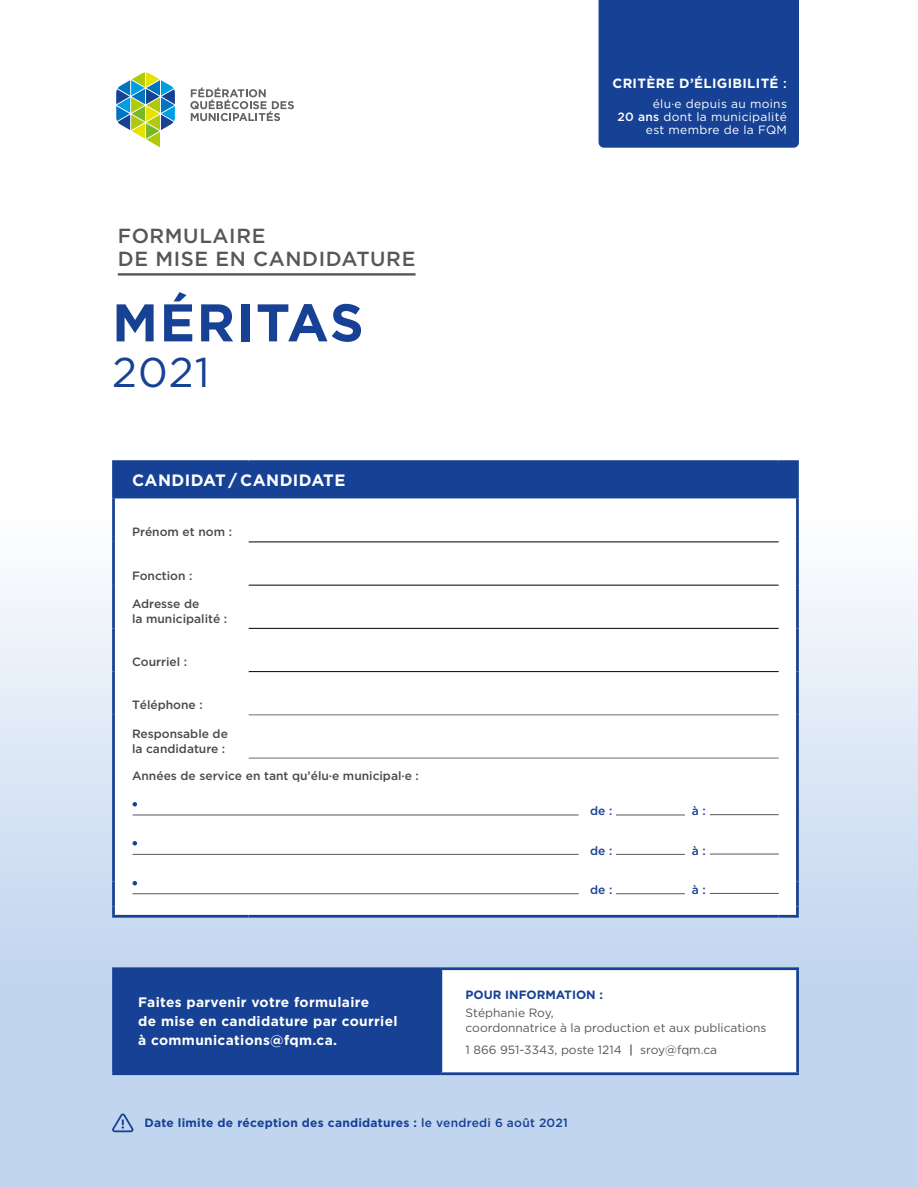
<style>
.page{position:relative;width:918px;height:1188px;background:#fff}
.page>*{position:absolute;margin:0;border:0;box-sizing:border-box;transform-origin:0 0}
.t1{font:700 52.95px "Gotham";letter-spacing:.03em;color:#164194}
.t2{font:41.55px "Gotham";color:#164194}
.t3{font:500 20.4px/23px "Gotham";letter-spacing:.03em;color:#575756}
.t4{font:700 16.5px "Gotham";letter-spacing:.025em;color:#fff}
.t5{font:700 13.65px/19.2px "Gotham";letter-spacing:.025em;color:#fff}
.t6{font:700 13.35px "Gotham";letter-spacing:.025em;color:#fff}
.t7{font:500 12px/14.4px "Gotham";color:#4a4a49}
.t8{font:12px/15.1px "Gotham";color:#575756}
.t9{font:12px/13.4px "Gotham";letter-spacing:.025em;color:#fff;text-align:right}
.t10{font:700 12px "Gotham";letter-spacing:.02em;color:#164194}
.t11{font:700 12px "Gotham";color:#164194}
.t12{font:500 12px "Gotham";color:#164194}
.s1{font-weight:500}
</style>
<div class="page">
<div style="left:0;top:518px;width:918px;height:670px;background:linear-gradient(to bottom,#f7fafc,#b4ccec)"></div>
<svg style="left:112px;top:1114px;width:22px;height:18px"></svg>
<div style="left:598px;top:0;width:201px;height:148px;background:#164194"></div>
<div style="left:115px;top:463px;width:681px;height:36px;background:#164194"></div>
<svg style="left:115px;top:518px;width:681px;height:397px"></svg>
<hr style="left:249px;top:542px;width:530px;height:1px;background:#000">
<hr style="left:249px;top:585px;width:530px;height:1px;background:#000">
<hr style="left:249px;top:628px;width:530px;height:1px;background:#000">
<hr style="left:249px;top:671px;width:530px;height:1px;background:#000">
<hr style="left:249px;top:715px;width:530px;height:1px;background:#706f6f">
<hr style="left:249px;top:758px;width:530px;height:1px;background:#706f6f">
<hr style="left:112px;top:460px;width:137px;height:3px;background:#164194">
<hr style="left:112px;top:463px;width:3px;height:36px;background:#164194">
<hr style="left:249px;top:460px;width:530px;height:3px;background:#164194">
<hr style="left:779px;top:460px;width:20px;height:3px;background:#164194">
<hr style="left:796px;top:463px;width:3px;height:36px;background:#164194">
<hr style="left:112px;top:499px;width:3px;height:43px;background:#164194">
<hr style="left:796px;top:499px;width:3px;height:43px;background:#164194">
<hr style="left:112px;top:542px;width:3px;height:43px;background:#164194">
<hr style="left:796px;top:542px;width:3px;height:43px;background:#164194">
<hr style="left:112px;top:585px;width:3px;height:43px;background:#164194">
<hr style="left:796px;top:585px;width:3px;height:43px;background:#164194">
<hr style="left:112px;top:628px;width:3px;height:44px;background:#164194">
<hr style="left:796px;top:628px;width:3px;height:44px;background:#164194">
<hr style="left:112px;top:672px;width:3px;height:43px;background:#164194">
<hr style="left:796px;top:672px;width:3px;height:43px;background:#164194">
<hr style="left:112px;top:715px;width:3px;height:43px;background:#164194">
<hr style="left:796px;top:715px;width:3px;height:43px;background:#164194">
<hr style="left:112px;top:758px;width:3px;height:124px;background:#164194">
<hr style="left:796px;top:758px;width:3px;height:124px;background:#164194">
<hr style="left:112px;top:882px;width:3px;height:24px;background:#164194">
<hr style="left:796px;top:882px;width:3px;height:24px;background:#164194">
<svg style="left:112px;top:906px;width:3px;height:9px"></svg>
<svg style="left:796px;top:906px;width:3px;height:9px"></svg>
<hr style="left:112px;top:915px;width:137px;height:3px;background:#164194">
<hr style="left:249px;top:915px;width:530px;height:3px;background:#164194">
<hr style="left:779px;top:915px;width:20px;height:3px;background:#164194">
<div style="left:114px;top:969px;width:327px;height:105px;background:#164194"></div>
<div style="left:441px;top:969px;width:357px;height:105px;background:#fff"></div>
<hr style="left:441px;top:967px;width:358px;height:3px;background:#164194">
<hr style="left:796px;top:970px;width:3px;height:102px;background:#164194">
<hr style="left:441px;top:1072px;width:358px;height:3px;background:#164194">
<hr style="left:112px;top:967px;width:329px;height:3px;background:#164194">
<hr style="left:112px;top:970px;width:3px;height:102px;background:#164194">
<hr style="left:439px;top:970px;width:3px;height:102px;background:#164194">
<hr style="left:112px;top:1072px;width:329px;height:3px;background:#164194">
<hr style="left:133px;top:815px;width:446px;height:1px;background:#575756">
<hr style="left:616px;top:815px;width:69px;height:1px;background:#575756">
<hr style="left:710px;top:814px;width:69px;height:1px;background:#575756">
<hr style="left:133px;top:854px;width:446px;height:1px;background:#575756">
<hr style="left:616px;top:854px;width:69px;height:1px;background:#575756">
<hr style="left:710px;top:854px;width:69px;height:1px;background:#575756">
<hr style="left:133px;top:893px;width:446px;height:1px;background:#575756">
<hr style="left:616px;top:893px;width:69px;height:1px;background:#575756">
<hr style="left:710px;top:893px;width:69px;height:1px;background:#575756">
<svg style="left:133px;top:802px;width:4px;height:5px"></svg>
<svg style="left:133px;top:841px;width:4px;height:5px"></svg>
<svg style="left:133px;top:881px;width:4px;height:4px"></svg>
<hr style="left:118px;top:273px;width:298px;height:3px;background:#575756">
<svg style="left:116px;top:72px;width:59px;height:76px"></svg>
<svg style="left:190px;top:87px;width:104px;height:34px"></svg>
<p class="t3" style="left:118px;top:224px;width:299px">FORMULAIRE<br>DE MISE EN CANDIDATURE</p>
<p class="t1" style="left:112px;top:292px;width:253px">MÉRITAS</p>
<p class="t2" style="left:112px;top:349px;width:99px">2021</p>
<p class="t4" style="left:132px;top:471px;width:215px">CANDIDAT / CANDIDATE</p>
<p class="t7" style="left:132px;top:525px;width:102px">Prénom et nom :</p>
<p class="t7" style="left:132px;top:568px;width:62px">Fonction :</p>
<p class="t7" style="left:132px;top:597px;width:97px">Adresse de<br>la municipalité :</p>
<p class="t7" style="left:132px;top:654px;width:57px">Courriel :</p>
<p class="t7" style="left:132px;top:698px;width:72px">Téléphone :</p>
<p class="t7" style="left:132px;top:726px;width:97px">Responsable de</p>
<p class="t7" style="left:132px;top:741px;width:95px">la candidature :</p>
<p class="t7" style="left:132px;top:769px;width:288px">Années de service en tant qu’élu·e municipal·e :</p>
<p class="t5" style="left:138px;top:992px;width:261px">Faites parvenir votre formulaire<br>de mise en candidature par courriel à communications@fqm.ca.</p>
<p class="t6" style="left:613px;top:76px;width:176px">CRITÈRE D’ÉLIGIBILITÉ <span class="s1">:</span></p>
<p class="t9" style="left:618px;top:97px;width:171px">élu·e depuis au moins<br><span class="s1">20 ans</span> dont la municipalité est membre de la FQM</p>
<p class="t12" style="left:590px;top:804px;width:24px">de :</p>
<p class="t12" style="left:590px;top:843px;width:24px">de :</p>
<p class="t12" style="left:590px;top:883px;width:24px">de :</p>
<p class="t12" style="left:692px;top:804px;width:16px">à :</p>
<p class="t12" style="left:692px;top:843px;width:16px">à :</p>
<p class="t12" style="left:692px;top:883px;width:16px">à :</p>
<p class="t11" style="left:466px;top:988px;width:139px">POUR INFORMATION :</p>
<p class="t8" style="left:466px;top:1005px;width:303px">Stéphanie Roy,<br>coordonnatrice à la production et aux publications</p>
<p class="t8" style="left:466px;top:1042px;width:253px">1 866 951-3343, poste 1214 <span class="s1">|</span> sroy@fqm.ca</p>
<p class="t10" style="left:145px;top:1116px;width:425px">Date limite de réception des candidatures : <span class="s1">le vendredi 6 août 2021</span></p>
</div>
